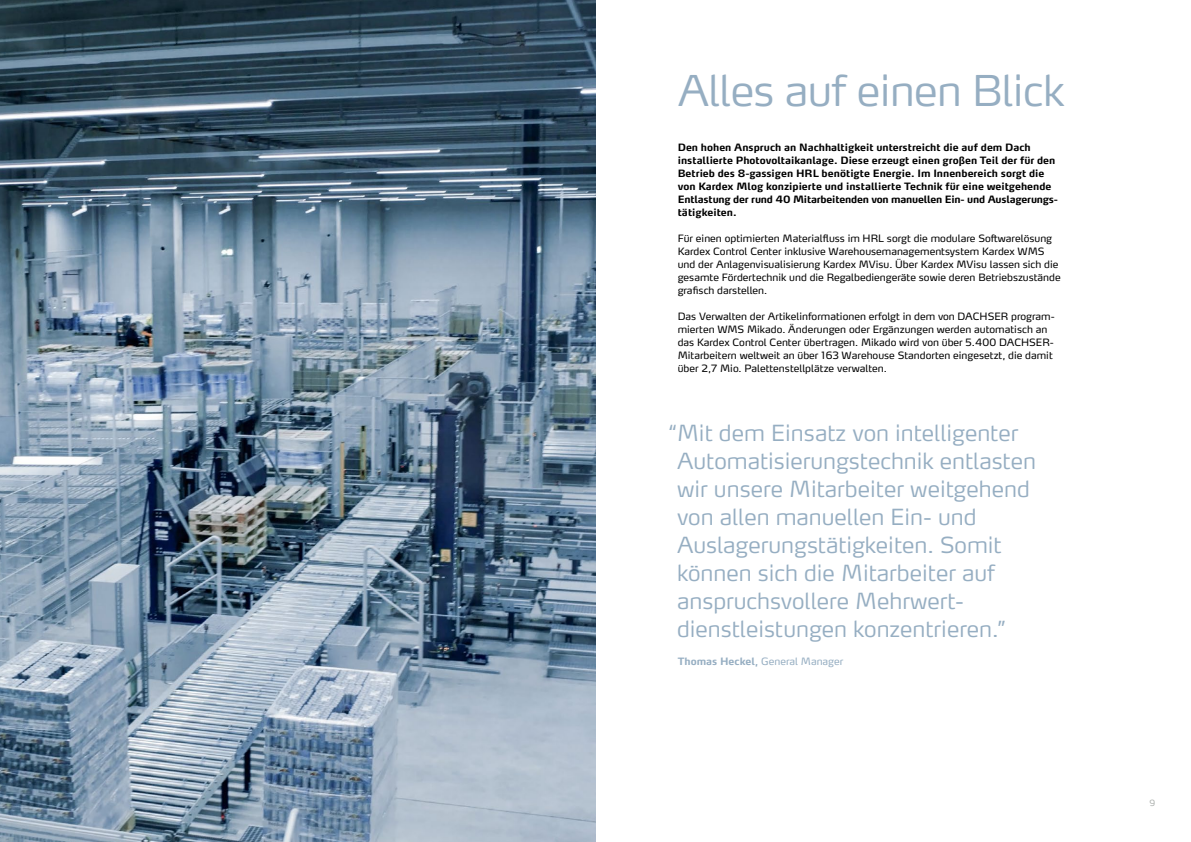
<style>
.page{position:relative;width:1191px;height:842px;background:#fff}
.page>*{position:absolute;margin:0;border:0;box-sizing:border-box;transform-origin:0 0}
.t1{font:300 42px "Max Pro";letter-spacing:-.015em;color:#96aec2}
.t2{font:300 22px/28px "Max Pro";color:#96aec2}
.t3{font:10px/13px "Max Pro";color:#000}
.t4{font:700 10px/13px "Max Pro";color:#000}
.t5{font:10px "Max Pro";color:#96aec2}
.t6{font:300 8.5px "Max Pro";color:#a8aca9}
.s1{font-weight:700}
</style>
<div class="page">
<img style="left:0;top:0;width:595px;height:842px">
<h1 class="t1" style="left:677px;top:55px;width:388px">Alles auf einen Blick</h1>
<p class="t4" style="left:677px;top:140px;width:382px">Den hohen Anspruch an Nachhaltigkeit unterstreicht die auf dem Dach installierte Photovoltaikanlage. Diese erzeugt einen großen Teil der für den Betrieb des 8-gassigen HRL benötigte Energie. Im Innenbereich sorgt die von Kardex Mlog konzipierte und installierte Technik für eine weitgehende Entlastung der rund 40 Mitarbeitenden von manuellen Ein- und Auslagerungs&shy;tätigkeiten.</p>
<p class="t3" style="left:677px;top:231px;width:384px">Für einen optimierten Materialfluss im HRL sorgt die modulare Softwarelösung Kardex Control Center inklusive Warehousemanagementsystem Kardex WMS und der Anlagenvisualisierung Kardex MVisu. Über Kardex MVisu lassen sich die gesamte Fördertechnik und die Regalbediengeräte sowie deren Betriebszustände grafisch darstellen.</p>
<p class="t3" style="left:677px;top:309px;width:378px">Das Verwalten der Artikelinformationen erfolgt in dem von DACHSER program&shy;mierten WMS Mikado. Änderungen oder Ergänzungen werden automatisch an das Kardex Control Center übertragen. Mikado wird von über 5.400 DACHSER-Mitarbeitern weltweit an über 163 Warehouse Standorten eingesetzt, die damit über 2,7 Mio. Palettenstellplätze verwalten.</p>
<p class="t2" style="left:677px;top:417px;width:360px;text-indent:-8px">“Mit dem Einsatz von intelligenter Automatisierungstechnik entlasten wir unsere Mitarbeiter weitgehend von allen manuellen Ein- und Auslagerungstätigkeiten. Somit können sich die Mitarbeiter auf anspruchsvollere Mehrwert&shy;dienstleistungen konzentrieren.”</p>
<p class="t5" style="left:677px;top:653px;width:167px"><span class="s1">Thomas Heckel,</span> General Manager</p>
<p class="t6" style="left:1149px;top:796px;width:7px">9</p>
</div>
